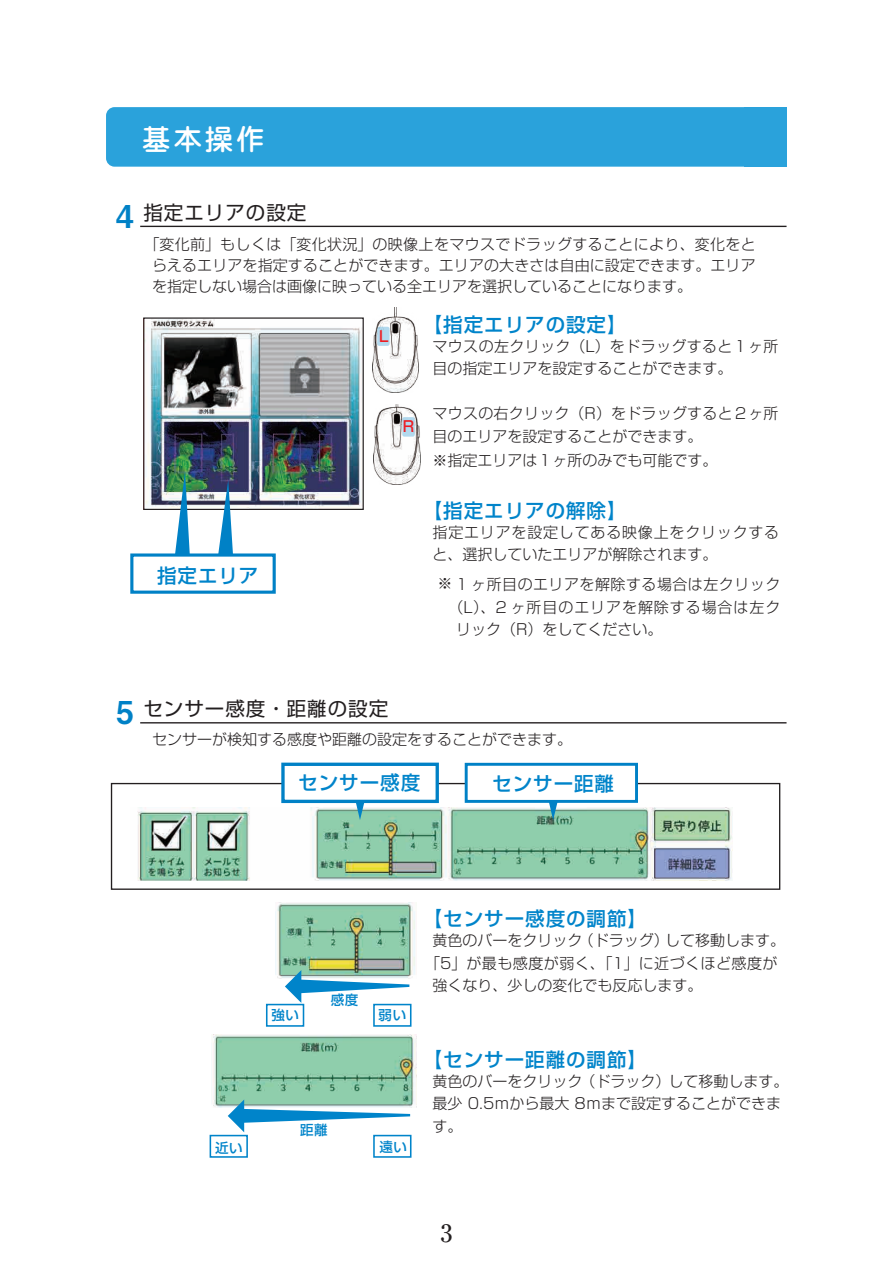
<style>
.page{position:relative;width:893px;height:1263px;background:#fff}
.page>*{position:absolute;margin:0;border:0;box-sizing:border-box;transform-origin:0 0}
.t1{font:500 28.5px "Jun 34 Pro";color:#fff}
.t2{font:500 24px "Ryumin Pro";color:#231f20}
.t3{font:500 19.5px "Shin Go Pro";letter-spacing:.05em;color:#0084ca}
.t4{font:19.5px "Shin Go Pro";letter-spacing:.05em;color:#231f20}
.t5{font:300 15px/22.5px "Shin Go Pro";color:#231f20}
.t6{font:300 15px "Shin Go Pro";letter-spacing:.03em;color:#231f20}
.t7{font:300 15px/22.5px "Shin Go Pro";letter-spacing:.055em;color:#231f20}
.t8{font:300 15px "Shin Go Pro";letter-spacing:.06em;color:#231f20}
.t9{font:500 15px "Shin Go Pro";color:#ee1d23}
.t10{font:500 13.5px "Shin Go Pro";letter-spacing:.05em;color:#0084ca}
.s1{font-family:"Midashi Go Pro MB31";font-size:31.5px;color:#0081c6}
</style>
<div class="page">
<div style="left:106px;top:107px;width:680px;height:60px;background:#2aa2db;border-radius:9px"></div>
<hr style="left:140px;top:226px;width:646px;height:1px;background:#231f20">
<img style="left:145px;top:319px;width:217px;height:189px">
<div style="left:143px;top:317px;width:221px;height:193px;border:1px solid #231f20"></div>
<img style="left:372px;top:307px;width:46px;height:86px">
<div style="left:377px;top:327px;width:13px;height:19px;background:#b2d9ee;border-radius:2px"></div>
<img style="left:373px;top:404px;width:47px;height:80px">
<div style="left:402px;top:417px;width:13px;height:20px;background:#b2d9ee;border-radius:2px"></div>
<hr style="left:140px;top:722px;width:646px;height:1px;background:#231f20">
<div style="left:130px;top:553px;width:146px;height:41px;background:#fff;border:3px solid #0081c6"></div>
<svg style="left:218px;top:480px;width:15px;height:74px"></svg>
<svg style="left:175px;top:471px;width:15px;height:83px"></svg>
<img style="left:137px;top:808px;width:596px;height:72px">
<div style="left:111px;top:783px;width:669px;height:107px;border:1px solid #231f20"></div>
<svg style="left:355px;top:803px;width:10px;height:17px"></svg>
<svg style="left:548px;top:803px;width:11px;height:17px"></svg>
<div style="left:281px;top:763px;width:158px;height:40px;background:#fff;border:3px solid #0081c6"></div>
<div style="left:465px;top:763px;width:173px;height:40px;background:#fff;border:3px solid #0081c6"></div>
<img style="left:275px;top:902px;width:140px;height:76px">
<svg style="left:285px;top:970px;width:124px;height:33px"></svg>
<img style="left:213px;top:1035px;width:203px;height:72px">
<svg style="left:228px;top:1099px;width:182px;height:33px"></svg>
<div style="left:266px;top:1004px;width:38px;height:23px;border:2px solid #0084ca"></div>
<div style="left:373px;top:1004px;width:38px;height:23px;border:2px solid #0084ca"></div>
<div style="left:210px;top:1135px;width:38px;height:23px;border:2px solid #0084ca"></div>
<div style="left:373px;top:1135px;width:38px;height:23px;border:2px solid #0084ca"></div>
<div style="left:744px;top:107px;width:42px;height:60px;background:#2aa2db"></div>
<h1 class="t1" style="left:142px;top:117px;width:124px">基本操作</h1>
<h3 class="t4" style="left:116px;top:196px;width:192px"><span class="s1">4</span> 指定エリアの設定</h3>
<p class="t5" style="left:152px;top:231px;width:605px;line-height:21px;text-align:justify;text-indent:-8px">「変化前」もしくは「変化状況」の映像上をマウスでドラッグすることにより、変化をとらえるエリアを指定することができます。エリアの大きさは自由に設定できます。エリアを指定しない場合は画像に映っている全エリアを選択していることになります。</p>
<h3 class="t3" style="left:157px;top:559px;width:103px">指定エリア</h3>
<p class="t9" style="left:379px;top:324px;width:11px">L</p>
<p class="t9" style="left:403px;top:414px;width:13px">R</p>
<h3 class="t3" style="left:423px;top:308px;width:205px">【指定エリアの設定】</h3>
<p class="t5" style="left:433px;top:333px;width:347px">マウスの左クリック（L）をドラッグすると１ヶ所目の指定エリアを設定することができます。</p>
<p class="t5" style="left:433px;top:400px;width:347px">マウスの右クリック（R）をドラッグすると２ヶ所目のエリアを設定することができます。</p>
<p class="t5" style="left:433px;top:447px;width:286px">※指定エリアは１ヶ所のみでも可能です。</p>
<h3 class="t3" style="left:423px;top:494px;width:205px">【指定エリアの解除】</h3>
<p class="t7" style="left:433px;top:519px;width:348px">指定エリアを設定してある映像上をクリックすると、選択していたエリアが解除されます。</p>
<p class="t6" style="left:437px;top:572px;width:344px">※ 1 ヶ所目のエリアを解除する場合は左クリック</p>
<p class="t8" style="left:449px;top:595px;width:333px">（L）、2 ヶ所目のエリアを解除する場合は左ク</p>
<p class="t5" style="left:456px;top:616px;width:208px">リック（R）をしてください。</p>
<h3 class="t4" style="left:116px;top:693px;width:274px"><span class="s1">5</span> センサー感度・距離の設定</h3>
<p class="t5" style="left:152px;top:726px;width:421px">センサーが検知する感度や距離の設定をすることができます。</p>
<h3 class="t3" style="left:298px;top:766px;width:123px">センサー感度</h3>
<h3 class="t3" style="left:492px;top:767px;width:123px">センサー距離</h3>
<p class="t10" style="left:331px;top:988px;width:29px">感度</p>
<p class="t10" style="left:271px;top:1004px;width:29px">強い</p>
<p class="t10" style="left:379px;top:1004px;width:29px">弱い</p>
<p class="t10" style="left:300px;top:1119px;width:29px">距離</p>
<p class="t10" style="left:215px;top:1136px;width:29px">近い</p>
<p class="t10" style="left:379px;top:1136px;width:29px">遠い</p>
<h3 class="t3" style="left:423px;top:903px;width:226px">【センサー感度の調節】</h3>
<p class="t5" style="left:433px;top:927px;width:354px">黄色のバーをクリック（ドラッグ）して移動します。</p>
<p class="t6" style="left:425px;top:951px;width:354px">「5」が最も感度が弱く、「1」に近づくほど感度が</p>
<p class="t5" style="left:433px;top:972px;width:271px">強くなり、少しの変化でも反応します。</p>
<h3 class="t3" style="left:423px;top:1043px;width:226px">【センサー距離の調節】</h3>
<p class="t5" style="left:433px;top:1068px;width:357px">黄色のバーをクリック（ドラック）して移動します。最少 0.5ｍから最大 8ｍまで設定することができます。</p>
<h2 class="t2" style="left:441px;top:1214px;width:13px">3</h2>
</div>
